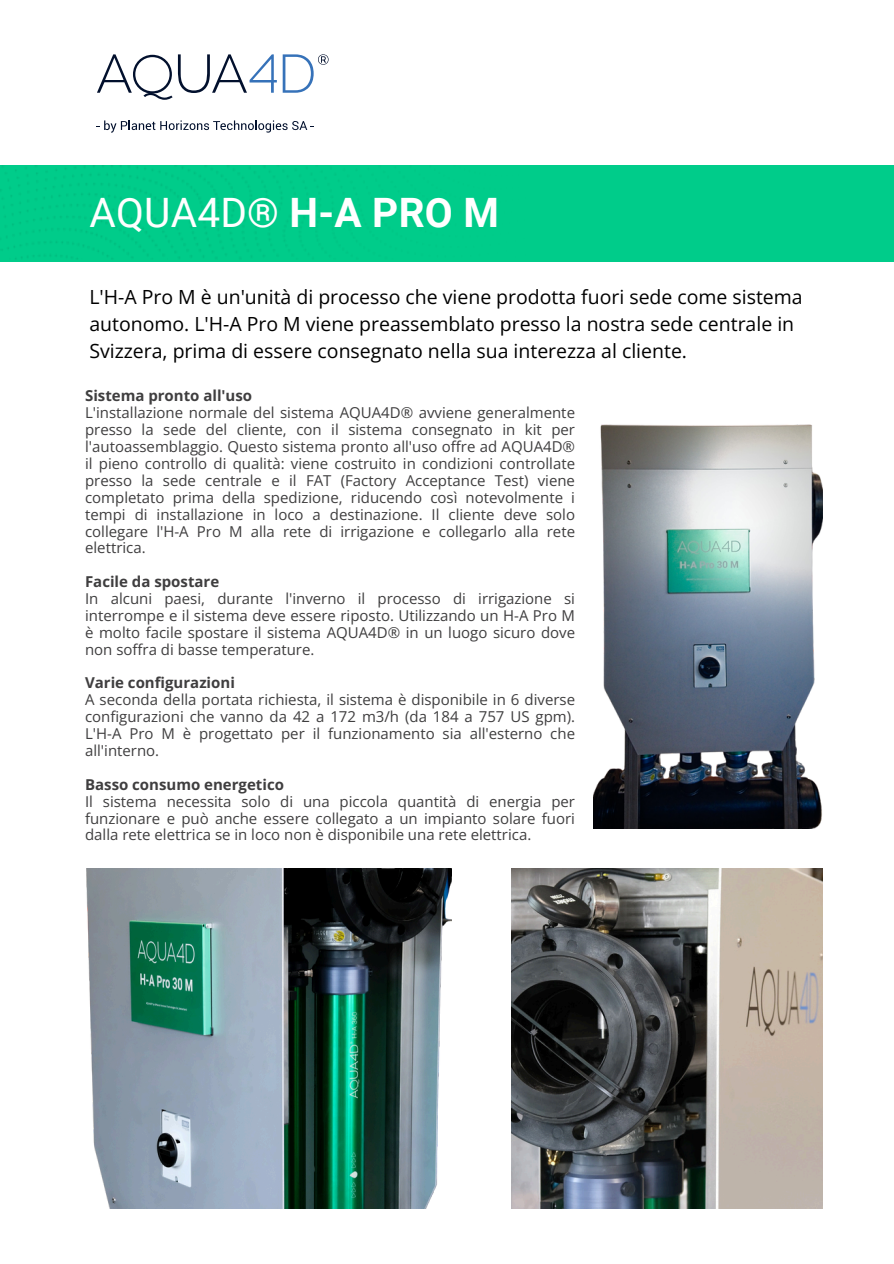
<style>
.page{position:relative;width:894px;height:1264px;background:#fff}
.page>*{position:absolute;margin:0;border:0;box-sizing:border-box;transform-origin:0 0}
.t1{font:40.5px "Roboto";letter-spacing:.005em;color:#fff}
.t2{font:19.5px/27px "Open Sans";color:#000}
.t3{font:15px/16.8px "Open Sans";color:#3f3e3f;text-align:justify}
.t4{font:700 15px "Open Sans";color:#3f3e3f}
.s1{font-weight:700}
</style>
<div class="page">
<div style="left:0;top:165px;width:893px;height:96px;background:#00cc8a"></div>
<svg style="left:97px;top:120px;width:216px;height:13px"></svg>
<svg style="left:97px;top:54px;width:75px;height:46px"></svg>
<svg style="left:178px;top:54px;width:150px;height:39px"></svg>
<img style="left:86px;top:868px;width:365px;height:340px">
<img style="left:511px;top:868px;width:311px;height:340px">
<img style="left:593px;top:424px;width:229px;height:404px">
<p class="t1" style="left:89px;top:189px;width:411px">AQUA4D® <span class="s1">H-A PRO M</span></p>
<p class="t2" style="left:89px;top:283px;width:714px">L'H-A Pro M è un'unità di processo che viene prodotta fuori sede come sistema autonomo. L'H-A Pro M viene preassemblato presso la nostra sede centrale in<br>Svizzera, prima di essere consegnato nella sua interezza al cliente.</p>
<p class="t4" style="left:85px;top:385px;width:168px">Sistema pronto all'uso</p>
<p class="t3" style="left:85px;top:404px;width:491px">L'installazione normale del sistema AQUA4D® avviene generalmente presso la sede del cliente, con il sistema consegnato in kit per l'autoassemblaggio. Questo sistema pronto all'uso offre ad AQUA4D® il pieno controllo di qualità: viene costruito in condizioni controllate presso la sede centrale e il FAT (Factory Acceptance Test) viene completato prima della spedizione, riducendo così notevolmente i tempi di installazione in loco a destinazione. Il cliente deve solo collegare l'H-A Pro M alla rete di irrigazione e collegarlo alla rete elettrica.</p>
<p class="t4" style="left:85px;top:571px;width:135px">Facile da spostare</p>
<p class="t3" style="left:85px;top:590px;width:491px">In alcuni paesi, durante l'inverno il processo di irrigazione si interrompe e il sistema deve essere riposto. Utilizzando un H-A Pro M è molto facile spostare il sistema AQUA4D® in un luogo sicuro dove non soffra di basse temperature.</p>
<p class="t4" style="left:85px;top:672px;width:151px">Varie configurazioni</p>
<p class="t3" style="left:85px;top:691px;width:491px">A seconda della portata richiesta, il sistema è disponibile in 6 diverse configurazioni che vanno da 42 a 172 m3/h (da 184 a 757 US gpm).<br>L'H-A Pro M è progettato per il funzionamento sia all'esterno che all'interno.</p>
<p class="t4" style="left:85px;top:773px;width:200px">Basso consumo energetico</p>
<p class="t3" style="left:85px;top:792px;width:491px">Il sistema necessita solo di una piccola quantità di energia per funzionare e può anche essere collegato a un impianto solare fuori dalla rete elettrica se in loco non è disponibile una rete elettrica.</p>
</div>
